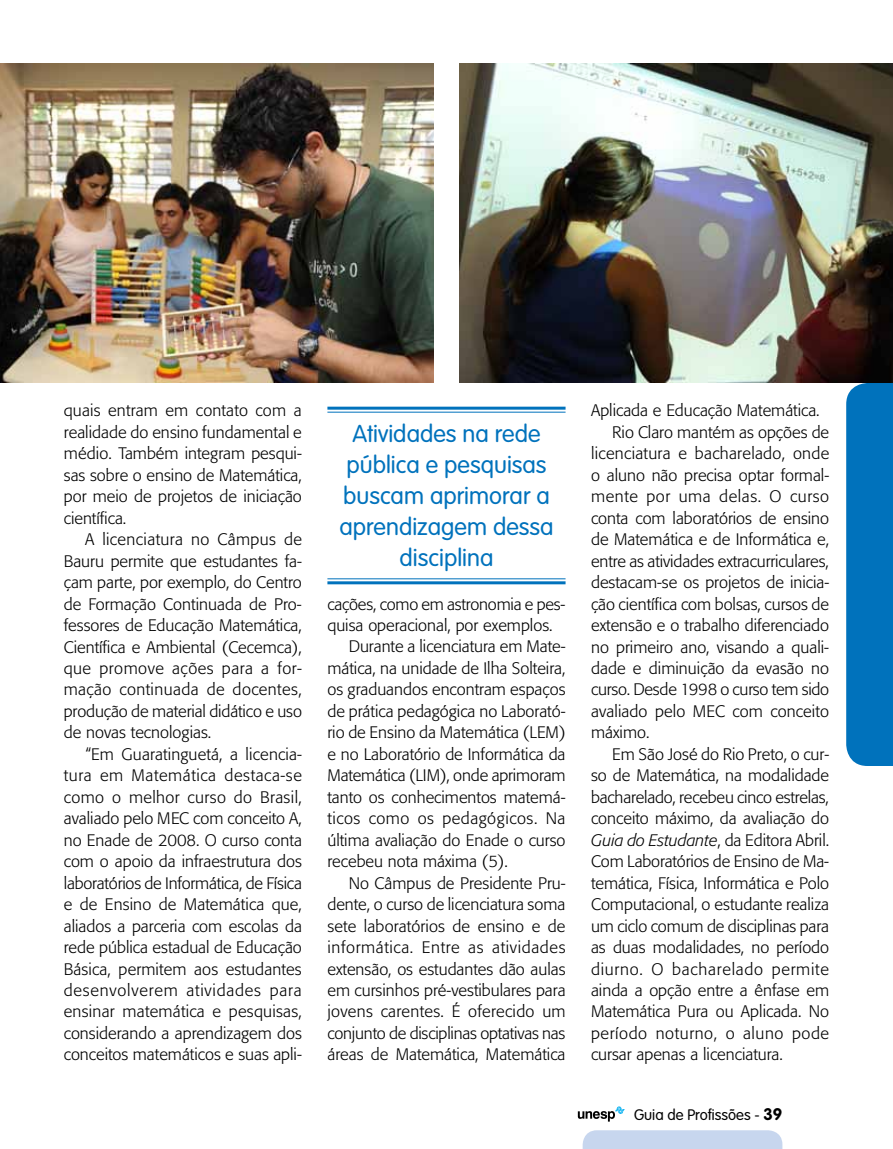
<style>
.page{position:relative;width:893px;height:1149px;background:#fff}
.page>*{position:absolute;margin:0;border:0;box-sizing:border-box;transform-origin:0 0}
.t1{font:300 24px/30.8px "VAG Rounded";color:#0072bc;text-align:center}
.t2{font:300 16.5px/21.5px "Formata";color:#000;text-align:justify}
.t3{font:300 16.5px "Formata";letter-spacing:.02em;color:#000}
.t4{font:300 16.5px "Formata";letter-spacing:.035em;color:#000}
.t5{font:300 16.5px "Formata";letter-spacing:.04em;color:#000}
.t6{font:300 16.5px "Formata";letter-spacing:.045em;color:#000}
.t7{font:300 16.5px "Formata";letter-spacing:.03em;color:#000}
.t8{font:300 15px "VAG Rounded";color:#000}
.s1{font-style:italic}
.s2{font-weight:700;font-size:16.5px}
</style>
<div class="page">
<svg style="left:583px;top:1130px;width:199px;height:18px;background:#c8d7ee"></svg>
<svg style="left:578px;top:1106px;width:47px;height:15px"></svg>
<div style="left:846px;top:383px;width:47px;height:382px;background:#0072bc"></div>
<hr style="left:327px;top:406px;width:239px;height:3px;background:#0072bc">
<hr style="left:327px;top:411px;width:239px;height:1px;background:#0072bc">
<hr style="left:327px;top:578px;width:239px;height:1px;background:#0072bc">
<hr style="left:327px;top:581px;width:239px;height:3px;background:#0072bc">
<img style="left:459px;top:64px;width:434px;height:319px">
<img style="left:0;top:64px;width:434px;height:319px">
<p class="t2" style="left:64px;top:400px;width:240px">quais entram em contato com a realidade do ensino fundamental e médio. Também integram pesqui&shy;sas sobre o ensino de Matemática, por meio de projetos de iniciação científica.</p>
<p class="t2" style="left:64px;top:528px;width:240px;text-indent:21px">A licenciatura no Câmpus de Bauru permite que estudantes fa&shy;çam parte, por exemplo, do Centro de Formação Continuada de Pro&shy;fessores de Educação Matemática, Científica e Ambiental (Cecemca), que promove ações para a for&shy;mação continuada de docentes, produção de material didático e uso de novas tecnologias.</p>
<p class="t2" style="left:64px;top:743px;width:240px;text-indent:21px">“Em Guaratinguetá, a licencia&shy;tura em Matemática destaca-se como o melhor curso do Brasil, avaliado pelo MEC com conceito A, no Enade de 2008. O curso conta com o apoio da infraestrutura dos laboratórios de Informática, de Física e de Ensino de Matemática que, aliados a parceria com escolas da rede pública estadual de Educação Básica, permitem aos estudantes desenvolverem atividades para ensinar matemática e pesquisas, considerando a aprendizagem dos conceitos matemáticos e suas apli-</p>
<h1 class="t1" style="left:339px;top:418px;width:216px">Atividades na rede pública e pesquisas buscam aprimorar a aprendizagem dessa disciplina</h1>
<p class="t2" style="left:327px;top:593px;width:239px">cações, como em astronomia e pes-</p>
<p class="t2" style="left:327px;top:614px;width:227px">quisa operacional, por exemplos.</p>
<p class="t2" style="left:349px;top:636px;width:218px">Durante a licenciatura em Mate-</p>
<p class="t2" style="left:327px;top:657px;width:240px">mática, na unidade de Ilha Solteira,</p>
<p class="t2" style="left:327px;top:678px;width:240px">os graduandos encontram espaços</p>
<p class="t2" style="left:327px;top:700px;width:240px">de prática pedagógica no Laborató-</p>
<p class="t2" style="left:327px;top:721px;width:240px">rio de Ensino da Matemática (LEM)</p>
<p class="t2" style="left:327px;top:743px;width:240px">e no Laboratório de Informática da</p>
<p class="t2" style="left:327px;top:764px;width:240px">Matemática (LIM), onde aprimoram</p>
<p class="t2" style="left:327px;top:786px;width:240px">tanto os conhecimentos matemá-</p>
<p class="t7" style="left:327px;top:808px;width:240px">ticos como os pedagógicos. Na</p>
<p class="t2" style="left:327px;top:829px;width:240px">última avaliação do Enade o curso</p>
<p class="t2" style="left:327px;top:850px;width:182px">recebeu nota máxima (5).</p>
<p class="t2" style="left:349px;top:872px;width:218px">No Câmpus de Presidente Pru-</p>
<p class="t2" style="left:327px;top:893px;width:239px">dente, o curso de licenciatura soma</p>
<p class="t2" style="left:327px;top:914px;width:240px">sete laboratórios de ensino e de</p>
<p class="t5" style="left:327px;top:937px;width:240px">informática. Entre as atividades</p>
<p class="t2" style="left:327px;top:957px;width:240px">extensão, os estudantes dão aulas</p>
<p class="t2" style="left:327px;top:979px;width:240px">em cursinhos pré-vestibulares para</p>
<p class="t3" style="left:327px;top:1001px;width:240px">jovens carentes. É oferecido um</p>
<p class="t2" style="left:327px;top:1022px;width:240px">conjunto de disciplinas optativas nas</p>
<p class="t2" style="left:327px;top:1043px;width:240px">áreas de Matemática, Matemática</p>
<p class="t2" style="left:591px;top:400px;width:230px">Aplicada e Educação Matemática.</p>
<p class="t2" style="left:612px;top:421px;width:218px">Rio Claro mantém as opções de</p>
<p class="t3" style="left:591px;top:443px;width:240px">licenciatura e bacharelado, onde</p>
<p class="t2" style="left:591px;top:464px;width:240px">o aluno não precisa optar formal-</p>
<p class="t4" style="left:591px;top:486px;width:240px">mente por uma delas. O curso</p>
<p class="t2" style="left:591px;top:507px;width:240px">conta com laboratórios de ensino</p>
<p class="t2" style="left:591px;top:528px;width:240px">de Matemática e de Informática e,</p>
<p class="t2" style="left:591px;top:550px;width:239px">entre as atividades extracurriculares,</p>
<p class="t2" style="left:591px;top:571px;width:240px">destacam-se os projetos de inicia-</p>
<p class="t2" style="left:591px;top:593px;width:240px">ção científica com bolsas, cursos de</p>
<p class="t2" style="left:591px;top:614px;width:240px">extensão e o trabalho diferenciado</p>
<p class="t2" style="left:591px;top:636px;width:239px">no primeiro ano, visando a quali-</p>
<p class="t2" style="left:591px;top:657px;width:240px">dade e diminuição da evasão no</p>
<p class="t2" style="left:591px;top:678px;width:240px">curso. Desde 1998 o curso tem sido</p>
<p class="t2" style="left:591px;top:700px;width:239px">avaliado pelo MEC com conceito</p>
<p class="t2" style="left:591px;top:721px;width:60px">máximo.</p>
<p class="t2" style="left:612px;top:743px;width:218px">Em São José do Rio Preto, o cur-</p>
<p class="t2" style="left:591px;top:764px;width:240px">so de Matemática, na modalidade</p>
<p class="t2" style="left:591px;top:786px;width:239px">bacharelado, recebeu cinco estrelas,</p>
<p class="t2" style="left:591px;top:807px;width:240px">conceito máximo, da avaliação do</p>
<p class="t2" style="left:591px;top:829px;width:240px"><span class="s1">Guia do Estudante</span>, da Editora Abril.</p>
<p class="t2" style="left:591px;top:850px;width:239px">Com Laboratórios de Ensino de Ma-</p>
<p class="t2" style="left:591px;top:872px;width:240px">temática, Física, Informática e Polo</p>
<p class="t2" style="left:591px;top:893px;width:240px">Computacional, o estudante realiza</p>
<p class="t2" style="left:591px;top:914px;width:239px">um ciclo comum de disciplinas para</p>
<p class="t2" style="left:591px;top:936px;width:240px">as duas modalidades, no período</p>
<p class="t6" style="left:591px;top:958px;width:239px">diurno. O bacharelado permite</p>
<p class="t2" style="left:591px;top:979px;width:240px">ainda a opção entre a ênfase em</p>
<p class="t2" style="left:591px;top:1000px;width:240px">Matemática Pura ou Aplicada. No</p>
<p class="t4" style="left:591px;top:1023px;width:240px">período noturno, o aluno pode</p>
<p class="t2" style="left:591px;top:1043px;width:193px">cursar apenas a licenciatura.</p>
<p class="t8" style="left:634px;top:1105px;width:150px">Guia de Profissões - <span class="s2">39</span></p>
</div>
